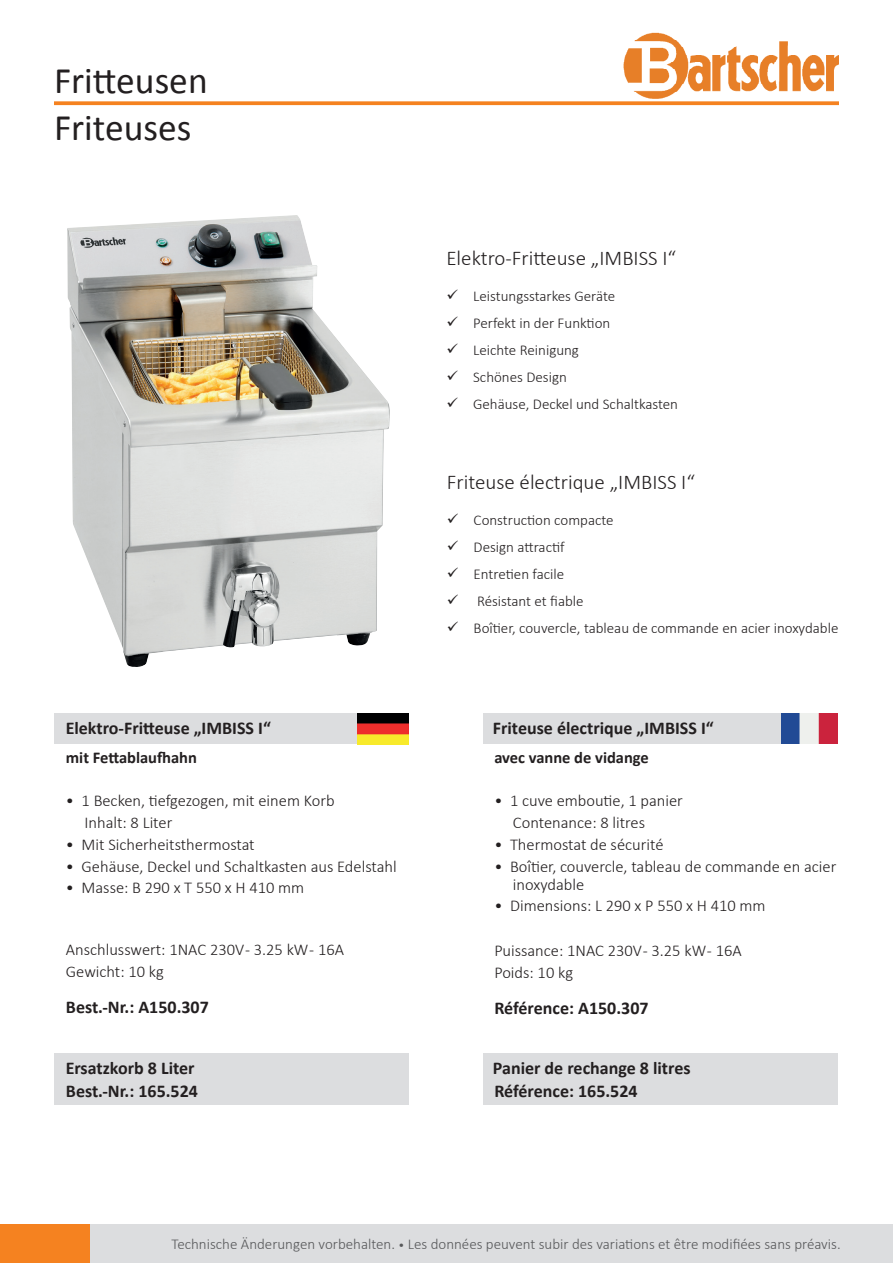
<style>
.page{position:relative;width:893px;height:1263px;background:#fff}
.page>*{position:absolute;margin:0;border:0;box-sizing:border-box;transform-origin:0 0}
.t1{font:37.5px/46.8px "Calibri";color:#231f20}
.t2{font:300 21px "Calibri";color:#231f20}
.t3{font:700 18px "Calibri";color:#231f20}
.t4{font:300 16.5px/21.8px "Calibri";color:#231f20}
.t5{font:700 16.5px "Calibri";color:#231f20}
.t6{font:300 15px "Calibri";color:#231f20}
.t7{font:300 15px "Calibri";color:#57585a}
.s1{font-size:12px}
</style>
<div class="page">
<div style="left:0;top:1224px;width:893px;height:39px;background:#dcdddf"></div>
<div style="left:0;top:1224px;width:89px;height:39px;background:#f58220"></div>
<svg style="left:54px;top:101px;width:785px;height:4px;background:#f58c33"></svg>
<div style="left:484px;top:713px;width:354px;height:30px;background:#dcdddf"></div>
<div style="left:54px;top:713px;width:354px;height:30px;background:#dcdddf"></div>
<img style="left:357px;top:713px;width:51px;height:31px">
<img style="left:781px;top:713px;width:56px;height:30px">
<img style="left:623px;top:33px;width:216px;height:66px">
<img style="left:67px;top:215px;width:323px;height:452px">
<div style="left:484px;top:1053px;width:354px;height:51px;background:#dcdddf"></div>
<div style="left:54px;top:1053px;width:354px;height:51px;background:#dcdddf"></div>
<h1 class="t1" style="left:54px;top:57px;width:155px">Fritteusen<br>Friteuses</h1>
<p class="t2" style="left:446px;top:245px;width:231px">Elektro-Fritteuse „IMBISS I“</p>
<p class="t6" style="left:446px;top:287px;width:170px">✓ Leistungsstarkes Geräte</p>
<p class="t6" style="left:446px;top:314px;width:166px">✓ Perfekt in der Funktion</p>
<p class="t6" style="left:446px;top:341px;width:134px">✓ Leichte Reinigung</p>
<p class="t6" style="left:446px;top:368px;width:122px">✓ Schönes Design</p>
<p class="t6" style="left:446px;top:395px;width:233px">✓ Gehäuse, Deckel und Schaltkasten</p>
<p class="t2" style="left:447px;top:469px;width:250px">Friteuse électrique „IMBISS I“</p>
<p class="t6" style="left:447px;top:510px;width:168px">✓ Construction compacte</p>
<p class="t6" style="left:447px;top:537px;width:119px">✓ Design attractif</p>
<p class="t6" style="left:447px;top:564px;width:119px">✓ Entretien facile</p>
<p class="t6" style="left:447px;top:591px;width:138px">✓ Résistant et fiable</p>
<p class="t6" style="left:447px;top:618px;width:393px">✓ Boîtier, couvercle, tableau de commande en acier inoxydable</p>
<p class="t3" style="left:66px;top:716px;width:207px">Elektro-Fritteuse „IMBISS I“</p>
<p class="t3" style="left:493px;top:716px;width:222px">Friteuse électrique „IMBISS I“</p>
<p class="t5" style="left:66px;top:747px;width:132px">mit Fettablaufhahn</p>
<p class="t4" style="left:85px;top:790px;width:252px;text-indent:-19px">• 1 Becken, tiefgezogen, mit einem Korb<br>Inhalt: 8 Liter</p>
<p class="t4" style="left:66px;top:833px;width:190px">• Mit Sicherheitsthermostat</p>
<p class="t4" style="left:66px;top:855px;width:332px">• Gehäuse, Deckel und Schaltkasten aus Edelstahl</p>
<p class="t4" style="left:66px;top:877px;width:240px">• Masse: B 290 x T 550 x H 410 mm</p>
<p class="t5" style="left:494px;top:747px;width:156px">avec vanne de vidange</p>
<p class="t4" style="left:513px;top:790px;width:172px;text-indent:-19px">• 1 cuve emboutie, 1 panier<br>Contenance: 8 litres</p>
<p class="t4" style="left:494px;top:833px;width:171px">• Thermostat de sécurité</p>
<p class="t4" style="left:513px;top:857px;width:325px;line-height:18px;text-indent:-19px">• Boîtier, couvercle, tableau de commande en acier inoxydable</p>
<p class="t4" style="left:494px;top:895px;width:273px">• Dimensions: L 290 x P 550 x H 410 mm</p>
<p class="t4" style="left:494px;top:940px;width:249px">Puissance: 1NAC 230V - 3.25 kW - 16A<br>Poids: 10 kg</p>
<p class="t3" style="left:494px;top:997px;width:156px">Référence: A150.307</p>
<p class="t4" style="left:66px;top:938px;width:280px">Anschlusswert: 1NAC 230V - 3.25 kW - 16A<br>Gewicht: 10 kg</p>
<p class="t3" style="left:66px;top:995px;width:144px">Best.-Nr.: A150.307</p>
<p class="t3" style="left:66px;top:1056px;width:130px">Ersatzkorb 8 Liter</p>
<p class="t3" style="left:493px;top:1056px;width:199px">Panier de rechange 8 litres</p>
<p class="t3" style="left:66px;top:1079px;width:134px">Best.-Nr.: 165.524</p>
<p class="t3" style="left:494px;top:1079px;width:145px">Référence: 165.524</p>
<p class="t7" style="left:171px;top:1234px;width:671px">Technische Änderungen vorbehalten. <span class="s1">•</span> Les données peuvent subir des variations et être modifiées sans préavis.</p>
</div>
